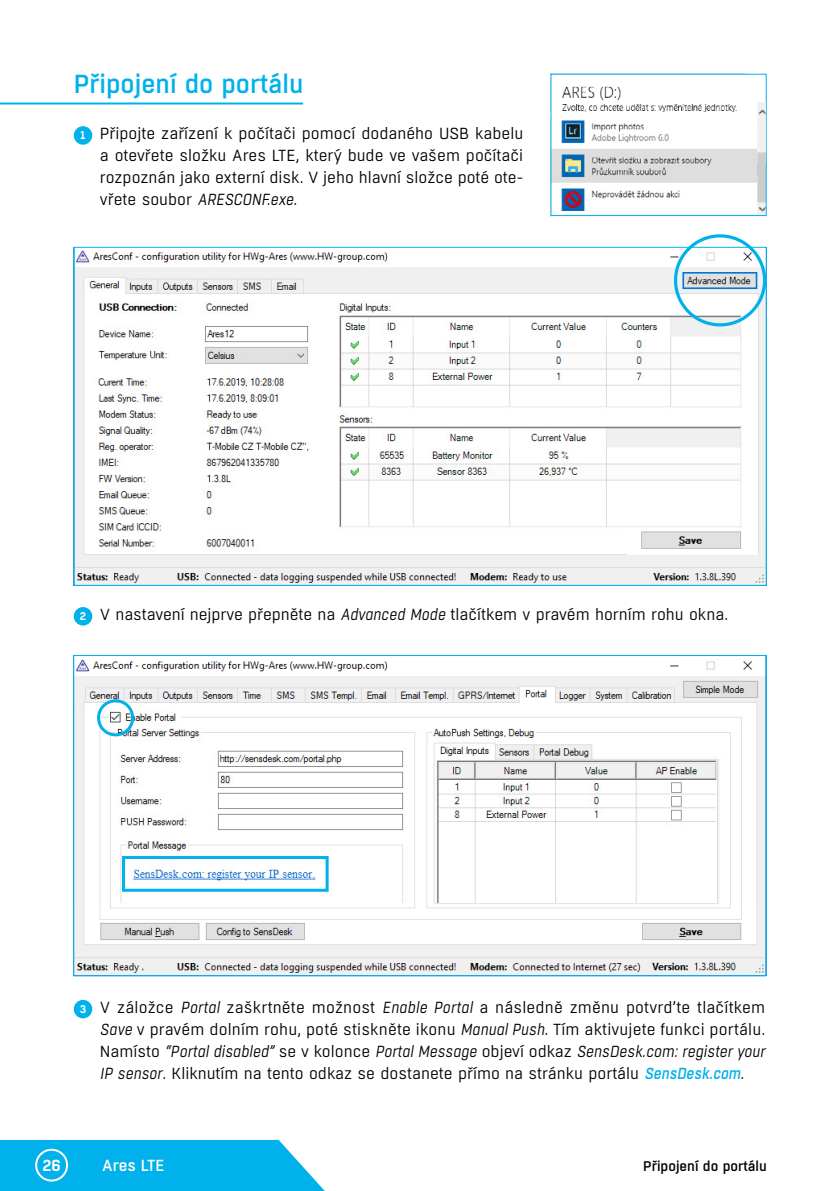
<style>
.page{position:relative;width:840px;height:1191px;background:#fff}
.page>*{position:absolute;margin:0;border:0;box-sizing:border-box;transform-origin:0 0}
.t1{font:500 26px "Boxed";color:#00b1eb}
.t2{font:16px/22px "Boxed";color:#000;text-align:justify}
.t3{font:500 16px "Boxed";color:#fff}
.t4{font:600 16px "Boxed";color:#fff}
.t5{font:500 14px "Boxed";color:#000}
.t6{font:600 11.2px "Boxed";color:#fff}
.s1{font-style:italic}
.s2{font-weight:600;font-size:11.2px;color:#fff}
.s3{font-weight:500;font-style:italic;color:#00b1eb}
</style>
<div class="page">
<svg style="left:0;top:1140px;width:325px;height:51px;background:#13b7ec"></svg>
<div style="left:35px;top:1148px;width:33px;height:33px;border:2px solid #fff;border-radius:50%"></div>
<div style="left:74px;top:126px;width:18px;height:19px;background:#00b1eb;border-radius:50%"></div>
<div style="left:74px;top:607px;width:18px;height:18px;background:#00b1eb;border-radius:50%"></div>
<div style="left:74px;top:999px;width:18px;height:19px;background:#00b1eb;border-radius:50%"></div>
<img style="left:76px;top:296px;width:688px;height:258px">
<img style="left:76px;top:249px;width:688px;height:47px">
<div style="left:673px;top:234px;width:92px;height:92px;border:3px solid #00b1eb;border-radius:50%"></div>
<img style="left:552px;top:120px;width:205px;height:92px">
<img style="left:562px;top:104px;width:175px;height:7px">
<img style="left:757px;top:165px;width:7px;height:49px">
<img style="left:562px;top:86px;width:59px;height:15px">
<div style="left:550px;top:74px;width:216px;height:142px;border:1px solid #00b1eb"></div>
<img style="left:757px;top:102px;width:8px;height:63px">
<hr style="left:0;top:102px;width:303px;height:2px;background:#00b1eb">
<img style="left:76px;top:554px;width:688px;height:30px">
<img style="left:627px;top:531px;width:137px;height:23px">
<img style="left:75px;top:942px;width:688px;height:32px">
<img style="left:75px;top:725px;width:688px;height:217px">
<img style="left:75px;top:661px;width:688px;height:64px">
<div style="left:122px;top:856px;width:206px;height:35px;border:3px solid #00b1eb"></div>
<img style="left:646px;top:960px;width:92px;height:13px">
<img style="left:75px;top:659px;width:600px;height:46px">
<div style="left:97px;top:699px;width:37px;height:37px;border:3px solid #00b1eb;border-radius:50%"></div>
<h1 class="t1" style="left:74px;top:67px;width:231px">Připojení do portálu</h1>
<p class="t6" style="left:81px;top:128px;width:6px">1</p>
<p class="t2" style="left:100px;top:123px;width:424px">Připojte zařízení k počítači pomocí dodaného USB kabelu a otevřete složku Ares LTE, který bude ve vašem počítači rozpoznán jako externí disk. V jeho hlavní složce poté ote&shy;vřete soubor <span class="s1">ARESCONF.exe</span>.</p>
<p class="t2" style="left:80px;top:604px;width:649px"><span class="s2">2</span> V nastavení nejprve přepněte na <span class="s1">Advanced Mode</span> tlačítkem v pravém horním rohu okna.</p>
<p class="t2" style="left:100px;top:996px;width:666px;text-indent:-20px"><span class="s2">3</span> V záložce <span class="s1">Portal</span> zaškrtněte možnost <span class="s1">Enable Portal</span> a následně změnu potvrďte tlačítkem <span class="s1">Save</span> v pravém dolním rohu, poté stiskněte ikonu <span class="s1">Manual Push</span>. Tím aktivujete funkci portálu.<br>Namísto <span class="s1">“Portal disabled”</span> se v kolonce <span class="s1">Portal Message</span> objeví odkaz <span class="s1">SensDesk.com: register your IP sensor</span>. Kliknutím na tento odkaz se dostanete přímo na stránku portálu <span class="s3">SensDesk.com</span>.</p>
<p class="t4" style="left:42px;top:1155px;width:20px">26</p>
<p class="t3" style="left:102px;top:1155px;width:64px">Ares LTE</p>
<p class="t5" style="left:642px;top:1157px;width:125px">Připojení do portálu</p>
</div>
